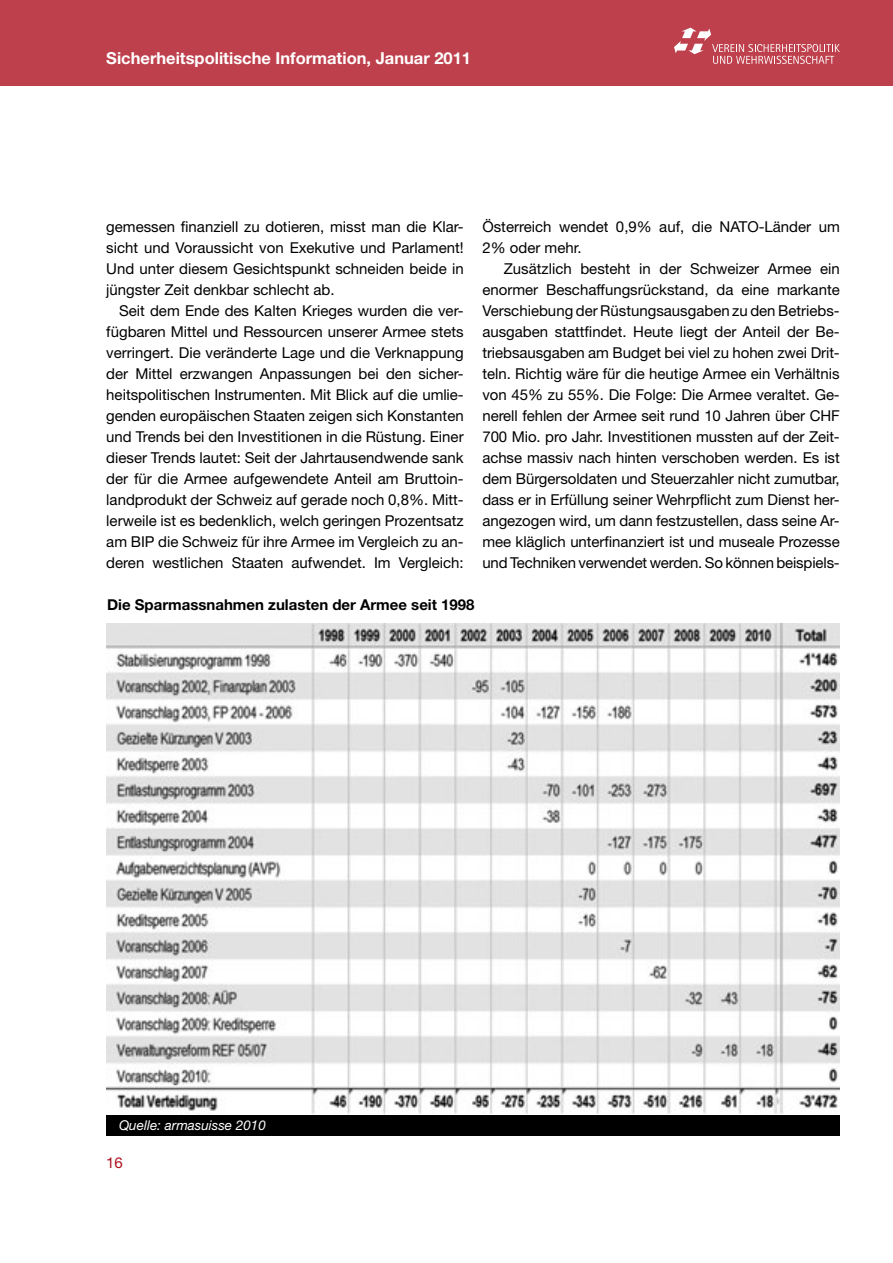
<style>
.page{position:relative;width:893px;height:1263px;background:#fff}
.page>*{position:absolute;margin:0;border:0;box-sizing:border-box;transform-origin:0 0}
.t1{font:700 16.5px "Helvetica Neue LT";color:#fff}
.t2{font:15px/21px "Helvetica Neue LT";color:#000;text-align:justify}
.t3{font:700 15px "Helvetica Neue LT";color:#000}
.t4{font:15px "Helvetica Neue LT";color:#ae111f}
.t5{font:italic 13.5px "Helvetica Neue LT";color:#fff}
</style>
<div class="page">
<div style="left:0;top:0;width:893px;height:85px;background:#be404c"></div>
<svg style="left:674px;top:28px;width:166px;height:36px"></svg>
<div style="left:106px;top:1114px;width:734px;height:21px;background:#000"></div>
<img style="left:106px;top:623px;width:734px;height:491px">
<p class="t1" style="left:106px;top:48px;width:366px">Sicherheitspolitische Information, Januar 2011</p>
<p class="t2" style="left:106px;top:216px;width:359px">gemessen finanziell zu dotieren, misst man die Klar&shy;sicht und Voraussicht von Exekutive und Parlament!<br>Und unter diesem Gesichtspunkt schneiden beide in jüngster Zeit denkbar schlecht ab.</p>
<p class="t2" style="left:106px;top:300px;width:359px;text-indent:13px">Seit dem Ende des Kalten Krieges wurden die ver&shy;fügbaren Mittel und Ressourcen unserer Armee stets verringert. Die veränderte Lage und die Verknappung der Mittel erzwangen Anpassungen bei den sicher&shy;heitspolitischen Instrumenten. Mit Blick auf die umlie&shy;genden europäischen Staaten zeigen sich Konstanten und Trends bei den Investitionen in die Rüstung. Einer dieser Trends lautet: Seit der Jahrtausendwende sank der für die Armee aufgewendete Anteil am Bruttoin&shy;landprodukt der Schweiz auf gerade noch 0,8%. Mitt&shy;lerweile ist es bedenklich, welch geringen Prozentsatz am BIP die Schweiz für ihre Armee im Vergleich zu an&shy;deren westlichen Staaten aufwendet. Im Vergleich:</p>
<p class="t2" style="left:482px;top:216px;width:359px">Österreich wendet 0,9% auf, die NATO-Länder um<br>2% oder mehr.</p>
<p class="t2" style="left:482px;top:258px;width:359px;text-indent:21px">Zusätzlich besteht in der Schweizer Armee ein enormer Beschaffungsrückstand, da eine markante Verschiebung der Rüstungsausgaben zu den Betriebs&shy;ausgaben stattfindet. Heute liegt der Anteil der Be&shy;triebsausgaben am Budget bei viel zu hohen zwei Drit&shy;teln. Richtig wäre für die heutige Armee ein Verhältnis von 45% zu 55%. Die Folge: Die Armee veraltet. Ge&shy;nerell fehlen der Armee seit rund 10 Jahren über CHF 700 Mio. pro Jahr. Investitionen mussten auf der Zeit&shy;achse massiv nach hinten verschoben werden. Es ist dem Bürgersoldaten und Steuerzahler nicht zumutbar, dass er in Erfüllung seiner Wehrpflicht zum Dienst her&shy;angezogen wird, um dann festzustellen, dass seine Ar&shy;mee kläglich unterfinanziert ist und museale Prozesse und Techniken verwendet werden. So können beispiels-</p>
<p class="t3" style="left:107px;top:596px;width:369px">Die Sparmassnahmen zulasten der Armee seit 1998</p>
<p class="t5" style="left:119px;top:1117px;width:148px">Quelle: armasuisse 2010</p>
<p class="t4" style="left:106px;top:1154px;width:18px">16</p>
</div>
